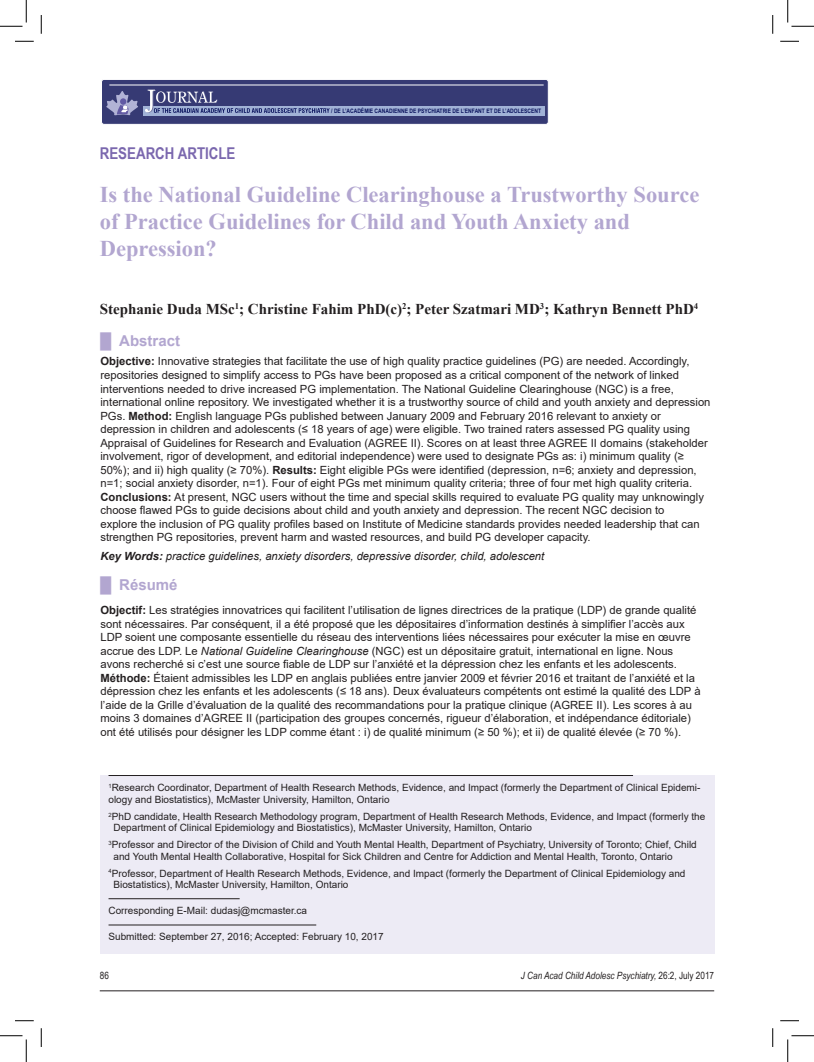
<style>
.page{position:relative;width:814px;height:1062px;background:#fff}
.page>*{position:absolute;margin:0;border:0;box-sizing:border-box;transform-origin:0 0}
.t1{font:700 22.5px/27px "Times New Roman";color:#b2a6d0}
.t2{font:700 16.25px "Arial Narrow";color:#7a67ae}
.t3{font:700 15px "Times New Roman";color:#231f20}
.t4{font:700 15px "Arial";color:#b2a6d0}
.t5{font:11.25px/13.5px "Arial";color:#231f20}
.t6{font:italic 11.25px "Arial";color:#231f20}
.t7{font:10px/11.2px "Arial";color:#231f20}
.t8{font:italic 10px "Arial Narrow";color:#231f20}
.t9{font:10px "Arial Narrow";color:#231f20}
.t10{font:700 6.12px "Arial Narrow";color:#0b145e}
.s1{font-weight:700}
.s2{font-style:italic}
.s3{font-style:normal}
</style>
<div class="page">
<hr style="left:100px;top:990px;width:614px;height:1px;background:#231f20">
<div style="left:100px;top:774px;width:614px;height:179px;background:#edebf5"></div>
<hr style="left:109px;top:775px;width:524px;height:1px;background:#231f20">
<hr style="left:109px;top:898px;width:131px;height:1px;background:#231f20">
<hr style="left:109px;top:924px;width:207px;height:1px;background:#231f20">
<div style="left:101px;top:79px;width:447px;height:45px;background:#363a74;border-radius:3px"></div>
<div style="left:101px;top:79px;width:447px;height:45px;border:1px solid #fff;border-radius:3px"></div>
<div style="left:104px;top:89px;width:442px;height:34px;background:#363a74"></div>
<hr style="left:109px;top:85px;width:434px;height:1px;background:#fff">
<div style="left:143px;top:106px;width:402px;height:10px;background:#a1b2d6"></div>
<svg style="left:145px;top:90px;width:185px;height:23px"></svg>
<svg style="left:106px;top:91px;width:32px;height:25px"></svg>
<svg style="left:15px;top:40px;width:19px;height:2px"></svg>
<svg style="left:780px;top:40px;width:19px;height:2px"></svg>
<svg style="left:15px;top:1020px;width:19px;height:1px"></svg>
<svg style="left:780px;top:1020px;width:19px;height:1px"></svg>
<svg style="left:40px;top:15px;width:2px;height:19px"></svg>
<svg style="left:40px;top:1028px;width:2px;height:18px"></svg>
<svg style="left:772px;top:15px;width:1px;height:19px"></svg>
<svg style="left:772px;top:1028px;width:1px;height:18px"></svg>
<svg style="left:0;top:0;width:27px;height:27px"></svg>
<svg style="left:0;top:1035px;width:27px;height:26px"></svg>
<svg style="left:787px;top:0;width:27px;height:27px"></svg>
<svg style="left:787px;top:1035px;width:27px;height:26px"></svg>
<p class="t10" style="left:331px;top:106px;width:211px">/ DE L’ACADÉMIE CANADIENNE DE PSYCHIATRIE DE L’ENFANT ET DE L’ADOLESCENT</p>
<h2 class="t2" style="left:100px;top:141px;width:137px">RESEARCH ARTICLE</h2>
<h1 class="t1" style="left:100px;top:180px;width:601px">Is the National Guideline Clearinghouse a Trustworthy Source of Practice Guidelines for Child and Youth Anxiety and<br>Depression?</h1>
<h3 class="t3" style="left:100px;top:298px;width:600px">Stephanie Duda MSc<sup>1</sup>; Christine Fahim PhD(c)<sup>2</sup>; Peter Szatmari MD<sup>3</sup>; Kathryn Bennett PhD<sup>4</sup></h3>
<h3 class="t4" style="left:100px;top:330px;width:81px">█ Abstract</h3>
<p class="t5" style="left:100px;top:354px;width:611px"><span class="s1">Objective:</span> Innovative strategies that facilitate the use of high quality practice guidelines (PG) are needed. Accordingly, repositories designed to simplify access to PGs have been proposed as a critical component of the network of linked interventions needed to drive increased PG implementation. The National Guideline Clearinghouse (NGC) is a free, international online repository. We investigated whether it is a trustworthy source of child and youth anxiety and depression PGs. <span class="s1">Method:</span> English language PGs published between January 2009 and February 2016 relevant to anxiety or depression in children and adolescents (≤ 18 years of age) were eligible. Two trained raters assessed PG quality using Appraisal of Guidelines for Research and Evaluation (AGREE II). Scores on at least three AGREE II domains (stakeholder involvement, rigor of development, and editorial independence) were used to designate PGs as: i) minimum quality (≥ 50%); and ii) high quality (≥ 70%). <span class="s1">Results:</span> Eight eligible PGs were identified (depression, n=6; anxiety and depression, n=1; social anxiety disorder, n=1). Four of eight PGs met minimum quality criteria; three of four met high quality criteria.<br><span class="s1">Conclusions:</span> At present, NGC users without the time and special skills required to evaluate PG quality may unknowingly choose flawed PGs to guide decisions about child and youth anxiety and depression. The recent NGC decision to<br>explore the inclusion of PG quality profiles based on Institute of Medicine standards provides needed leadership that can strengthen PG repositories, prevent harm and wasted resources, and build PG developer capacity.</p>
<p class="t6" style="left:100px;top:549px;width:445px"><span class="s1">Key Words:</span> practice guidelines, anxiety disorders, depressive disorder, child, adolescent</p>
<h3 class="t4" style="left:100px;top:573px;width:79px">█ Résumé</h3>
<p class="t5" style="left:100px;top:603px;width:602px"><span class="s1">Objectif:</span> Les stratégies innovatrices qui facilitent l’utilisation de lignes directrices de la pratique (LDP) de grande qualité sont nécessaires. Par conséquent, il a été proposé que les dépositaires d’information destinés à simplifier l’accès aux LDP soient une composante essentielle du réseau des interventions liées nécessaires pour exécuter la mise en œuvre accrue des LDP. Le <span class="s2">National Guideline Clearinghouse</span> (NGC) est un dépositaire gratuit, international en ligne. Nous avons recherché si c’est une source fiable de LDP sur l’anxiété et la dépression chez les enfants et les adolescents.<br><span class="s1">Méthode:</span> Étaient admissibles les LDP en anglais publiées entre janvier 2009 et février 2016 et traitant de l’anxiété et la dépression chez les enfants et les adolescents (≤ 18 ans). Deux évaluateurs compétents ont estimé la qualité des LDP à l’aide de la Grille d’évaluation de la qualité des recommandations pour la pratique clinique (AGREE II). Les scores à au moins 3 domaines d’AGREE II (participation des groupes concernés, rigueur d’élaboration, et indépendance éditoriale) ont été utilisés pour désigner les LDP comme étant : i) de qualité minimum (≥ 50 %); et ii) de qualité élevée (≥ 70 %).</p>
<p class="t7" style="left:108px;top:780px;width:593px;line-height:12.5px"><sup>1</sup>Research Coordinator, Department of Health Research Methods, Evidence, and Impact (formerly the Department of Clinical Epidemi&shy;ology and Biostatistics), McMaster University, Hamilton, Ontario</p>
<p class="t7" style="left:114px;top:810px;width:593px;text-indent:-5px"><sup>2</sup>PhD candidate, Health Research Methodology program, Department of Health Research Methods, Evidence, and Impact (formerly the<br>Department of Clinical Epidemiology and Biostatistics), McMaster University, Hamilton, Ontario</p>
<p class="t7" style="left:114px;top:839px;width:585px;text-indent:-5px"><sup>3</sup>Professor and Director of the Division of Child and Youth Mental Health, Department of Psychiatry, University of Toronto; Chief, Child and Youth Mental Health Collaborative, Hospital for Sick Children and Centre for Addiction and Mental Health, Toronto, Ontario</p>
<p class="t7" style="left:114px;top:867px;width:573px;text-indent:-5px"><sup>4</sup>Professor, Department of Health Research Methods, Evidence, and Impact (formerly the Department of Clinical Epidemiology and<br>Biostatistics), McMaster University, Hamilton, Ontario</p>
<p class="t7" style="left:109px;top:904px;width:200px">Corresponding E-Mail: dudasj@mcmaster.ca</p>
<p class="t7" style="left:109px;top:930px;width:277px">Submitted: September 27, 2016; Accepted: February 10, 2017</p>
<p class="t9" style="left:100px;top:968px;width:11px">86</p>
<p class="t8" style="left:521px;top:968px;width:195px">J Can Acad Child Adolesc Psychiatry, <span class="s3">26:2, July 2017</span></p>
</div>
